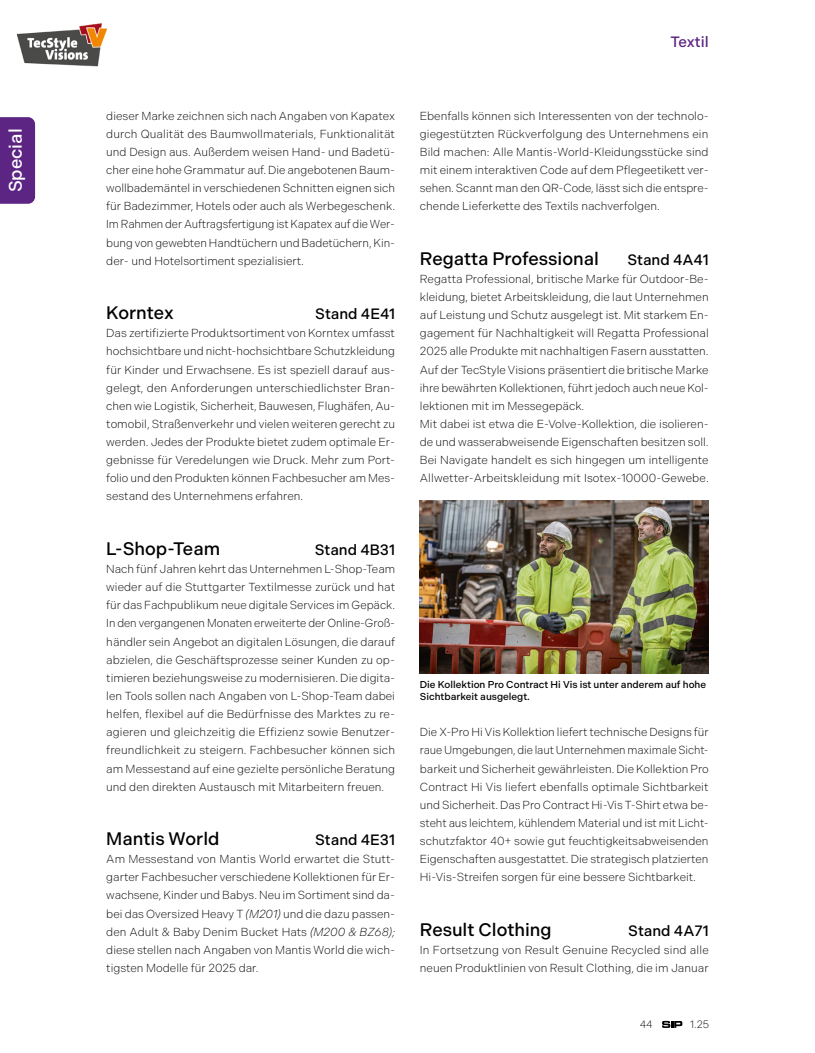
<style>
.page{position:relative;width:815px;height:1053px;background:#fff}
.page>*{position:absolute;margin:0;border:0;box-sizing:border-box;transform-origin:0 0}
.t1{font:500 18.12px "Indivisible";color:#000}
.t2{font:500 18.12px "Indivisible";color:#fff}
.t3{font:500 15px "Indivisible";color:#000}
.t4{font:500 15px "Indivisible";color:#5c2483}
.t5{font:300 11.62px/18.1px "Indivisible";color:#000;text-align:justify}
.t6{font:300 10.62px "Indivisible";color:#000}
.t7{font:500 10px/12.5px "Indivisible";color:#000}
.s1{font-style:italic}
</style>
<div class="page">
<svg style="left:662px;top:1020px;width:20px;height:7px"></svg>
<img style="left:420px;top:500px;width:289px;height:173px">
<div style="left:0;top:117px;width:35px;height:87px;background:#5c2483"></div>
<img style="left:16px;top:23px;width:92px;height:44px">
<h1 class="t2" style="left:5px;top:192px;width:65px;rotate:-90deg">Special</h1>
<p class="t4" style="left:670px;top:33px;width:40px">Textil</p>
<p class="t5" style="left:106px;top:107px;width:290px">dieser Marke zeichnen sich nach Angaben von Kapatex durch Qualität des Baumwollmaterials, Funktionalität und Design aus. Außerdem weisen Hand- und Badetü&shy;cher eine hohe Grammatur auf. Die angebotenen Baum&shy;wollbademäntel in verschiedenen Schnitten eignen sich für Badezimmer, Hotels oder auch als Werbegeschenk.<br>Im Rahmen der Auftragsfertigung ist Kapatex auf die Wer&shy;bung von gewebten Handtüchern und Badetüchern, Kin&shy;der- und Hotelsortiment spezialisiert.</p>
<h1 class="t1" style="left:106px;top:302px;width:69px">Korntex</h1>
<p class="t3" style="left:315px;top:305px;width:81px">Stand 4E41</p>
<p class="t5" style="left:106px;top:324px;width:290px">Das zertifizierte Produktsortiment von Korntex umfasst hochsichtbare und nicht-hochsichtbare Schutzkleidung für Kinder und Erwachsene. Es ist speziell darauf aus&shy;gelegt, den Anforderungen unterschiedlichster Bran&shy;chen wie Logistik, Sicherheit, Bauwesen, Flughäfen, Au&shy;tomobil, Straßenverkehr und vielen weiteren gerecht zu werden. Jedes der Produkte bietet zudem optimale Er&shy;gebnisse für Veredelungen wie Druck. Mehr zum Port&shy;folio und den Produkten können Fachbesucher am Mes&shy;sestand des Unternehmens erfahren.</p>
<h1 class="t1" style="left:106px;top:538px;width:115px">L-Shop-Team</h1>
<p class="t3" style="left:315px;top:541px;width:82px">Stand 4B31</p>
<p class="t5" style="left:106px;top:560px;width:290px">Nach fünf Jahren kehrt das Unternehmen L-Shop-Team wieder auf die Stuttgarter Textilmesse zurück und hat für das Fachpublikum neue digitale Services im Gepäck.<br>In den vergangenen Monaten erweiterte der Online-Groß&shy;händler sein Angebot an digitalen Lösungen, die darauf abzielen, die Geschäftsprozesse seiner Kunden zu op&shy;timieren beziehungsweise zu modernisieren. Die digita&shy;len Tools sollen nach Angaben von L-Shop-Team dabei helfen, flexibel auf die Bedürfnisse des Marktes zu re&shy;agieren und gleichzeitig die Effizienz sowie Benutzer&shy;freundlichkeit zu steigern. Fachbesucher können sich am Messestand auf eine gezielte persönliche Beratung und den direkten Austausch mit Mitarbeitern freuen.</p>
<h1 class="t1" style="left:106px;top:828px;width:115px">Mantis World</h1>
<p class="t3" style="left:315px;top:831px;width:81px">Stand 4E31</p>
<p class="t5" style="left:106px;top:850px;width:290px">Am Messestand von Mantis World erwartet die Stutt&shy;garter Fachbesucher verschiedene Kollektionen für Er&shy;wachsene, Kinder und Babys. Neu im Sortiment sind da&shy;bei das Oversized Heavy T <span class="s1">(M201)</span> und die dazu passen&shy;den Adult &amp; Baby Denim Bucket Hats <span class="s1">(M200 &amp; BZ68); </span>diese stellen nach Angaben von Mantis World die wich&shy;tigsten Modelle für 2025 dar.</p>
<p class="t5" style="left:420px;top:107px;width:290px">Ebenfalls können sich Interessenten von der technolo&shy;giegestützten Rückverfolgung des Unternehmens ein Bild machen: Alle Mantis-World-Kleidungsstücke sind mit einem interaktiven Code auf dem Pflegeetikett ver&shy;sehen. Scannt man den QR-Code, lässt sich die entspre&shy;chende Lieferkette des Textils nachverfolgen.</p>
<h1 class="t1" style="left:420px;top:248px;width:181px">Regatta Professional</h1>
<p class="t3" style="left:627px;top:251px;width:83px">Stand 4A41</p>
<p class="t5" style="left:420px;top:270px;width:290px;text-align:left">Regatta Professional, britische Marke für Outdoor-Be&shy;kleidung, bietet Arbeitskleidung, die laut Unternehmen auf Leistung und Schutz ausgelegt ist. Mit starkem En&shy;gagement für Nachhaltigkeit will Regatta Professional 2025 alle Produkte mit nachhaltigen Fasern ausstatten.<br>Auf der TecStyle Visions präsentiert die britische Marke ihre bewährten Kollektionen, führt jedoch auch neue Kol&shy;lektionen mit im Messegepäck.<br>Mit dabei ist etwa die E-Volve-Kollektion, die isolieren&shy;de und wasserabweisende Eigenschaften besitzen soll.<br>Bei Navigate handelt es sich hingegen um intelligente Allwetter-Arbeitskleidung mit Isotex-10000-Gewebe.</p>
<p class="t7" style="left:420px;top:678px;width:288px">Die Kollektion Pro Contract Hi Vis ist unter anderem auf hohe<br>Sichtbarkeit ausgelegt.</p>
<p class="t5" style="left:420px;top:723px;width:290px">Die X-Pro Hi Vis Kollektion liefert technische Designs für raue Umgebungen, die laut Unternehmen maximale Sicht&shy;barkeit und Sicherheit gewährleisten. Die Kollektion Pro Contract Hi Vis liefert ebenfalls optimale Sichtbarkeit und Sicherheit. Das Pro Contract Hi-Vis T-Shirt etwa be&shy;steht aus leichtem, kühlendem Material und ist mit Licht&shy;schutzfaktor 40+ sowie gut feuchtigkeitsabweisenden Eigenschaften ausgestattet. Die strategisch platzierten Hi-Vis-Streifen sorgen für eine bessere Sichtbarkeit.</p>
<h1 class="t1" style="left:420px;top:918px;width:133px">Result Clothing</h1>
<p class="t3" style="left:628px;top:921px;width:82px">Stand 4A71</p>
<p class="t5" style="left:420px;top:940px;width:290px">In Fortsetzung von Result Genuine Recycled sind alle neuen Produktlinien von Result Clothing, die im Januar</p>
<p class="t6" style="left:640px;top:1018px;width:14px">44</p>
<p class="t6" style="left:690px;top:1018px;width:21px">1.25</p>
</div>
